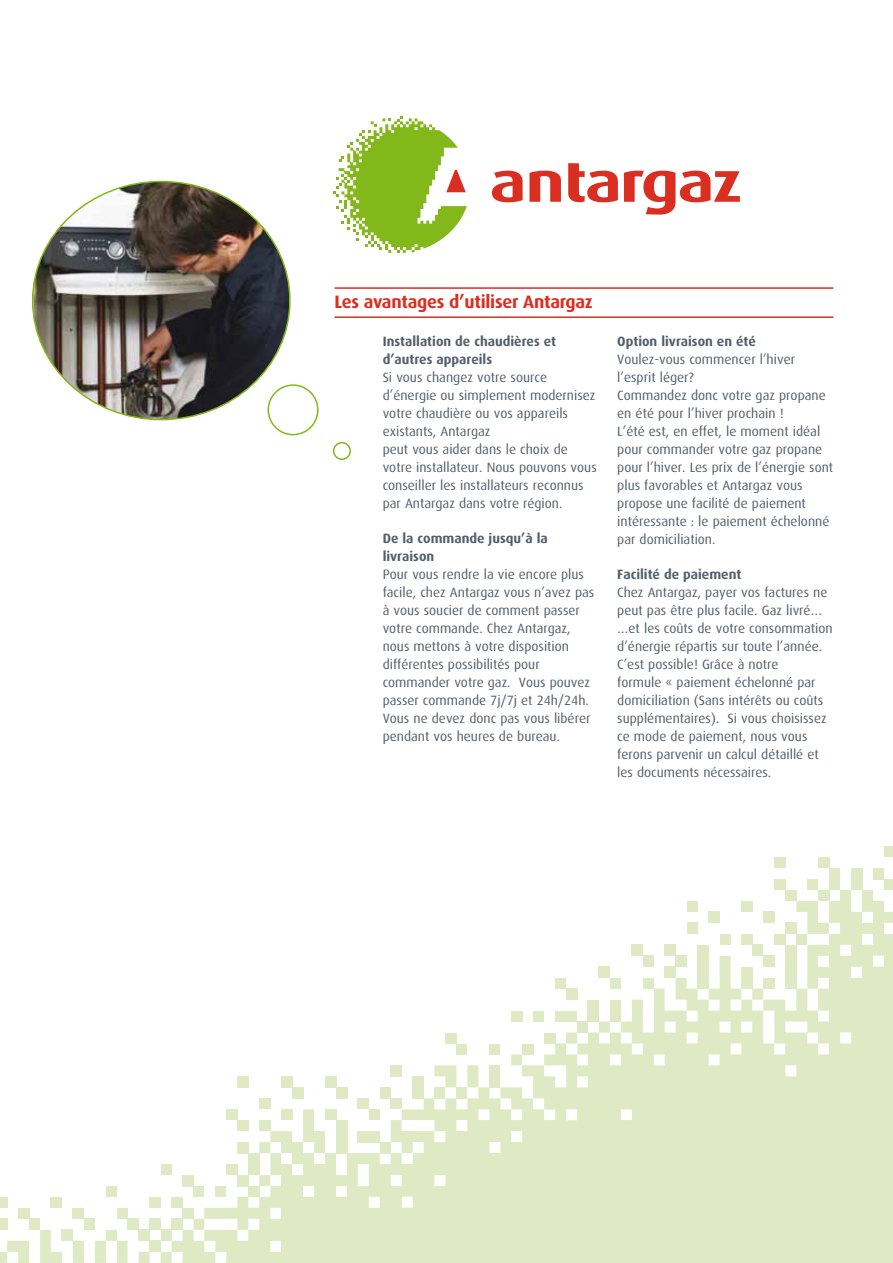
<style>
.page{position:relative;width:893px;height:1263px;background:#fff}
.page>*{position:absolute;margin:0;border:0;box-sizing:border-box;transform-origin:0 0}
.t1{font:700 18px "Dax OT";letter-spacing:-.015em;color:#da2f20}
.t2{font:13.5px/18px "Dax OT";color:#525f6a}
.t3{font:700 13.5px/18px "Dax OT";color:#525f6a}
</style>
<div class="page">
<div style="left:884px;top:846px;width:9px;height:11px;background:#dfeac4"></div>
<div style="left:774px;top:857px;width:11px;height:11px;background:#dfeac4"></div>
<div style="left:818px;top:857px;width:11px;height:11px;background:#dfeac4"></div>
<div style="left:851px;top:868px;width:11px;height:22px;background:#dfeac4"></div>
<div style="left:873px;top:868px;width:11px;height:11px;background:#dfeac4"></div>
<div style="left:884px;top:879px;width:9px;height:11px;background:#dfeac4"></div>
<svg style="left:774px;top:868px;width:66px;height:22px"></svg>
<div style="left:0;top:1197px;width:7px;height:11px;background:#dfeac4"></div>
<div style="left:0;top:1219px;width:7px;height:11px;background:#dfeac4"></div>
<svg style="left:0;top:1252px;width:7px;height:11px"></svg>
<svg style="left:7px;top:890px;width:886px;height:373px"></svg>
<hr style="left:334px;top:287px;width:499px;height:2px;background:#da2f20">
<hr style="left:334px;top:316px;width:499px;height:2px;background:#da2f20">
<svg style="left:529px;top:171px;width:32px;height:31px"></svg>
<svg style="left:568px;top:163px;width:50px;height:39px"></svg>
<svg style="left:492px;top:171px;width:31px;height:31px"></svg>
<svg style="left:624px;top:170px;width:116px;height:45px"></svg>
<svg style="left:333px;top:116px;width:134px;height:137px"></svg>
<img style="left:33px;top:181px;width:255px;height:239px">
<div style="left:268px;top:384px;width:51px;height:51px;border:2px solid #83b81a;border-radius:50%"></div>
<div style="left:333px;top:442px;width:18px;height:18px;border:2px solid #83b81a;border-radius:50%"></div>
<h1 class="t1" style="left:334px;top:285px;width:260px">Les avantages d’utiliser Antargaz</h1>
<p class="t3" style="left:383px;top:330px;width:175px">Installation de chaudières et d’autres appareils</p>
<p class="t2" style="left:383px;top:366px;width:216px">Si vous changez votre source d’énergie ou simplement modernisez votre chaudière ou vos appareils existants, Antargaz<br>peut vous aider dans le choix de votre installateur. Nous pouvons vous conseiller les installateurs reconnus par Antargaz dans votre région.</p>
<p class="t3" style="left:383px;top:527px;width:167px">De la commande jusqu’à la livraison</p>
<p class="t2" style="left:383px;top:563px;width:213px">Pour vous rendre la vie encore plus facile, chez Antargaz vous n’avez pas à vous soucier de comment passer votre commande. Chez Antargaz, nous mettons à votre disposition différentes possibilités pour commander votre gaz. Vous pouvez passer commande 7j/7j et 24h/24h.<br>Vous ne devez donc pas vous libérer pendant vos heures de bureau.</p>
<p class="t3" style="left:617px;top:330px;width:140px">Option livraison en été</p>
<p class="t2" style="left:617px;top:348px;width:217px">Voulez-vous commencer l’hiver l’esprit léger?<br>Commandez donc votre gaz propane en été pour l’hiver prochain !<br>L’été est, en effet, le moment idéal pour commander votre gaz propane pour l’hiver. Les prix de l’énergie sont plus favorables et Antargaz vous propose une facilité de paiement intéressante : le paiement échelonné par domiciliation.</p>
<p class="t3" style="left:617px;top:563px;width:126px">Facilité de paiement</p>
<p class="t2" style="left:617px;top:581px;width:217px">Chez Antargaz, payer vos factures ne peut pas être plus facile. Gaz livré… …et les coûts de votre consommation d’énergie répartis sur toute l’année.<br>C’est possible! Grâce à notre<br>formule « paiement échelonné par domiciliation (Sans intérêts ou coûts supplémentaires). Si vous choisissez ce mode de paiement, nous vous ferons parvenir un calcul détaillé et les documents nécessaires.</p>
</div>
